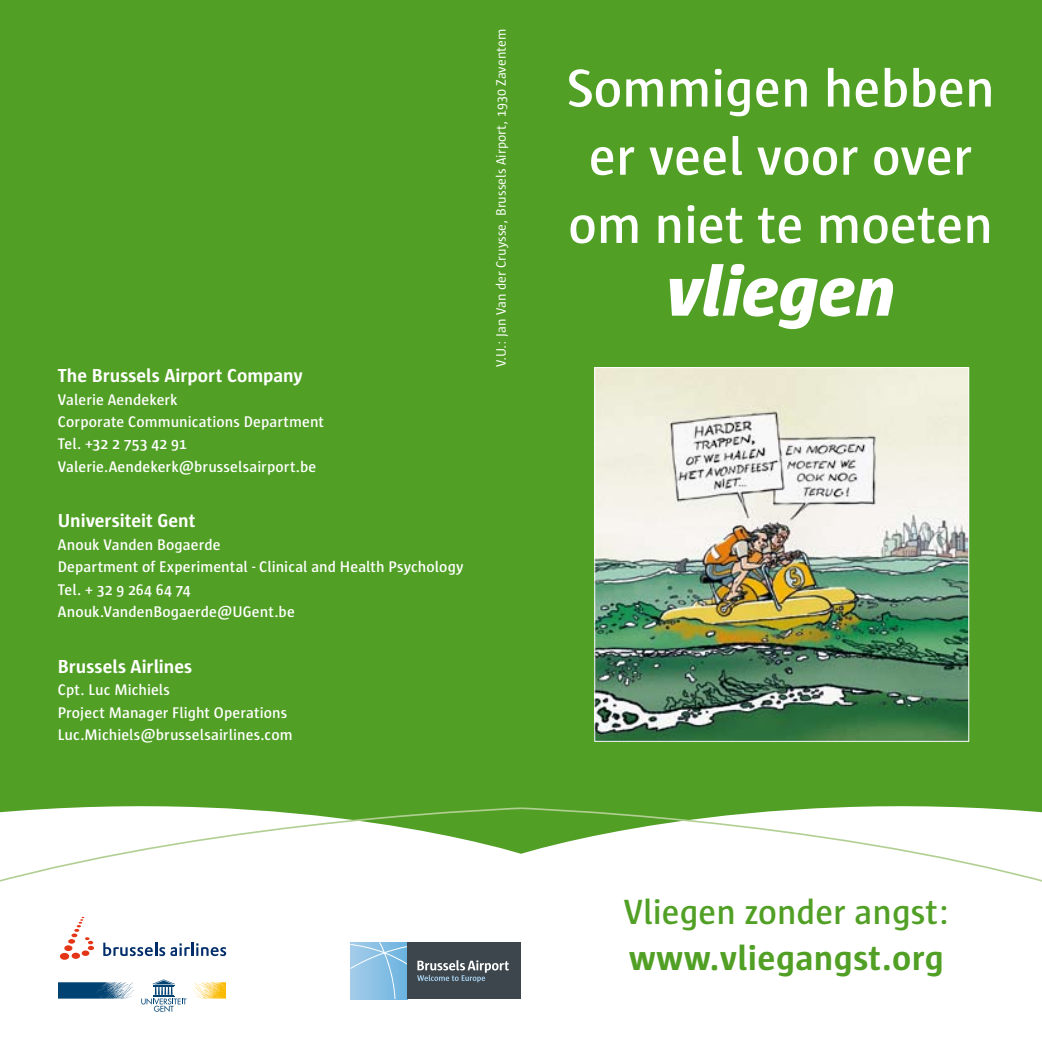
<style>
.page{position:relative;width:1042px;height:1042px;background:#fff}
.page>*{position:absolute;margin:0;border:0;box-sizing:border-box;transform-origin:0 0}
.t1{font:italic 800 72.62px "Sun";color:#fff}
.t2{font:600 54.6px/68.2px "Sun";color:#fff;text-align:center}
.t3{font:600 35.88px "Sun";color:#51a025}
.t4{font:700 35.88px "Sun";letter-spacing:.01em;color:#51a025}
.t5{font:700 19.25px "Sun";color:#fff}
.t6{font:600 15.75px/22.4px "Sun";letter-spacing:.005em;color:#fff}
.t7{font:14px "Sun";color:#fff}
</style>
<div class="page">
<div style="left:0;top:0;width:521px;height:784px;background:#51a025"></div>
<svg style="left:0;top:784px;width:519px;height:216px"></svg>
<div style="left:59px;top:970px;width:166px;height:52px;background:#fff"></div>
<svg style="left:193px;top:982px;width:32px;height:16px"></svg>
<svg style="left:59px;top:982px;width:75px;height:16px"></svg>
<svg style="left:141px;top:979px;width:46px;height:33px"></svg>
<div style="left:42px;top:913px;width:235px;height:53px;background:#fff"></div>
<div style="left:60px;top:953px;width:9px;height:7px;background:#e53517;border-radius:50%"></div>
<div style="left:64px;top:945px;width:8px;height:6px;background:#e53517;border-radius:50%"></div>
<div style="left:72px;top:952px;width:8px;height:7px;background:#e53517;border-radius:50%"></div>
<div style="left:82px;top:950px;width:7px;height:6px;background:#e53517;border-radius:50%"></div>
<svg style="left:68px;top:917px;width:26px;height:33px"></svg>
<svg style="left:103px;top:942px;width:87px;height:14px"></svg>
<hr style="left:191px;top:942px;width:3px;height:14px;background:#002d69">
<svg style="left:196px;top:943px;width:30px;height:13px"></svg>
<div style="left:521px;top:0;width:521px;height:784px;background:#51a025"></div>
<div style="left:519px;top:784px;width:523px;height:22px;background:#51a025"></div>
<svg style="left:0;top:806px;width:1042px;height:80px"></svg>
<img style="left:596px;top:369px;width:371px;height:371px">
<div style="left:594px;top:367px;width:375px;height:375px;border:1px solid #fff"></div>
<svg style="left:350px;top:942px;width:57px;height:57px;background:#8ec3e6"></svg>
<div style="left:407px;top:942px;width:114px;height:57px;background:#3d464c"></div>
<svg style="left:417px;top:960px;width:92px;height:22px"></svg>
<p class="t5" style="left:58px;top:365px;width:246px">The Brussels Airport Company</p>
<p class="t6" style="left:58px;top:388px;width:268px">Valerie Aendekerk<br>Corporate Communications Department<br>Tel. +32 2 753 42 91<br>Valerie.Aendekerk@brusselsairport.be</p>
<p class="t5" style="left:58px;top:510px;width:139px">Universiteit Gent</p>
<p class="t6" style="left:58px;top:533px;width:407px">Anouk Vanden Bogaerde<br>Department of Experimental - Clinical and Health Psychology Tel. + 32 9 264 64 74<br>Anouk.VandenBogaerde@UGent.be</p>
<p class="t5" style="left:58px;top:656px;width:136px">Brussels Airlines</p>
<p class="t6" style="left:58px;top:679px;width:236px">Cpt. Luc Michiels<br>Project Manager Flight Operations<br>Luc.Michiels@brusselsairlines.com</p>
<p class="t7" style="left:494px;top:367px;width:340px;rotate:-90deg">V.U.: Jan Van der Cruysse, Brussels Airport, 1930 Zaventem</p>
<h2 class="t2" style="left:566px;top:54px;width:430px">Sommigen hebben er veel voor over om niet te moeten</h2>
<h1 class="t1" style="left:666px;top:250px;width:231px">vliegen</h1>
<h3 class="t3" style="left:624px;top:892px;width:326px">Vliegen zonder angst:</h3>
<h3 class="t4" style="left:629px;top:938px;width:317px">www.vliegangst.org</h3>
</div>
